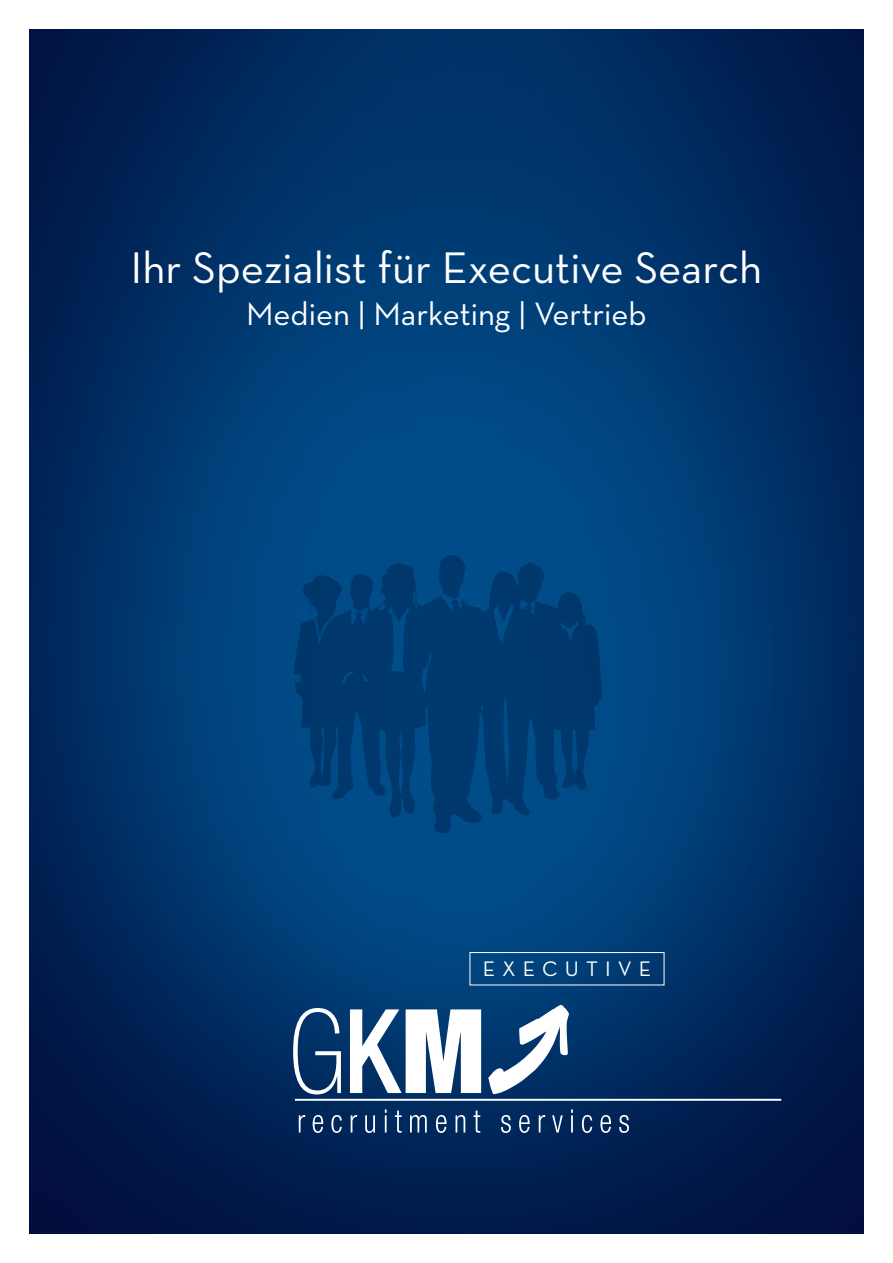
<style>
.page{position:relative;width:893px;height:1263px;background:#fff}
.page>*{position:absolute;margin:0;border:0;box-sizing:border-box;transform-origin:0 0}
.t1{font:45px "Neutra Text";color:#fff}
.t2{font:33px "Neutra Text";color:#fff}
.t3{font:21.45px "Neutra Text";letter-spacing:.33em;color:#fff}
</style>
<div class="page">
<img style="left:30px;top:30px;width:833px;height:1203px">
<svg style="left:488px;top:1005px;width:81px;height:89px"></svg>
<hr style="left:295px;top:1099px;width:486px;height:2px;background:#fff">
<svg style="left:299px;top:1115px;width:6px;height:17px"></svg>
<svg style="left:313px;top:1115px;width:10px;height:18px"></svg>
<svg style="left:331px;top:1115px;width:11px;height:18px"></svg>
<svg style="left:351px;top:1115px;width:6px;height:17px"></svg>
<svg style="left:365px;top:1115px;width:10px;height:18px"></svg>
<svg style="left:385px;top:1109px;width:2px;height:23px"></svg>
<svg style="left:395px;top:1110px;width:7px;height:23px"></svg>
<svg style="left:410px;top:1115px;width:17px;height:17px"></svg>
<svg style="left:436px;top:1115px;width:10px;height:18px"></svg>
<svg style="left:456px;top:1115px;width:9px;height:17px"></svg>
<svg style="left:473px;top:1110px;width:7px;height:23px"></svg>
<svg style="left:501px;top:1115px;width:10px;height:18px"></svg>
<svg style="left:519px;top:1115px;width:11px;height:18px"></svg>
<svg style="left:539px;top:1115px;width:6px;height:17px"></svg>
<svg style="left:552px;top:1115px;width:11px;height:17px"></svg>
<svg style="left:571px;top:1109px;width:2px;height:23px"></svg>
<svg style="left:582px;top:1115px;width:10px;height:18px"></svg>
<svg style="left:600px;top:1115px;width:11px;height:18px"></svg>
<svg style="left:619px;top:1115px;width:10px;height:18px"></svg>
<svg style="left:293px;top:1008px;width:48px;height:86px"></svg>
<svg style="left:350px;top:1009px;width:131px;height:84px"></svg>
<div style="left:470px;top:952px;width:194px;height:33px;border:1px solid #fff"></div>
<svg style="left:291px;top:553px;width:311px;height:282px;fill:#00396d"></svg>
<p class="t1" style="left:131px;top:241px;width:633px">Ihr Spezialist für Executive Search</p>
<p class="t2" style="left:246px;top:294px;width:402px">Medien | Marketing | Vertrieb</p>
<p class="t3" style="left:483px;top:956px;width:170px">EXECUTIVE</p>
</div>
